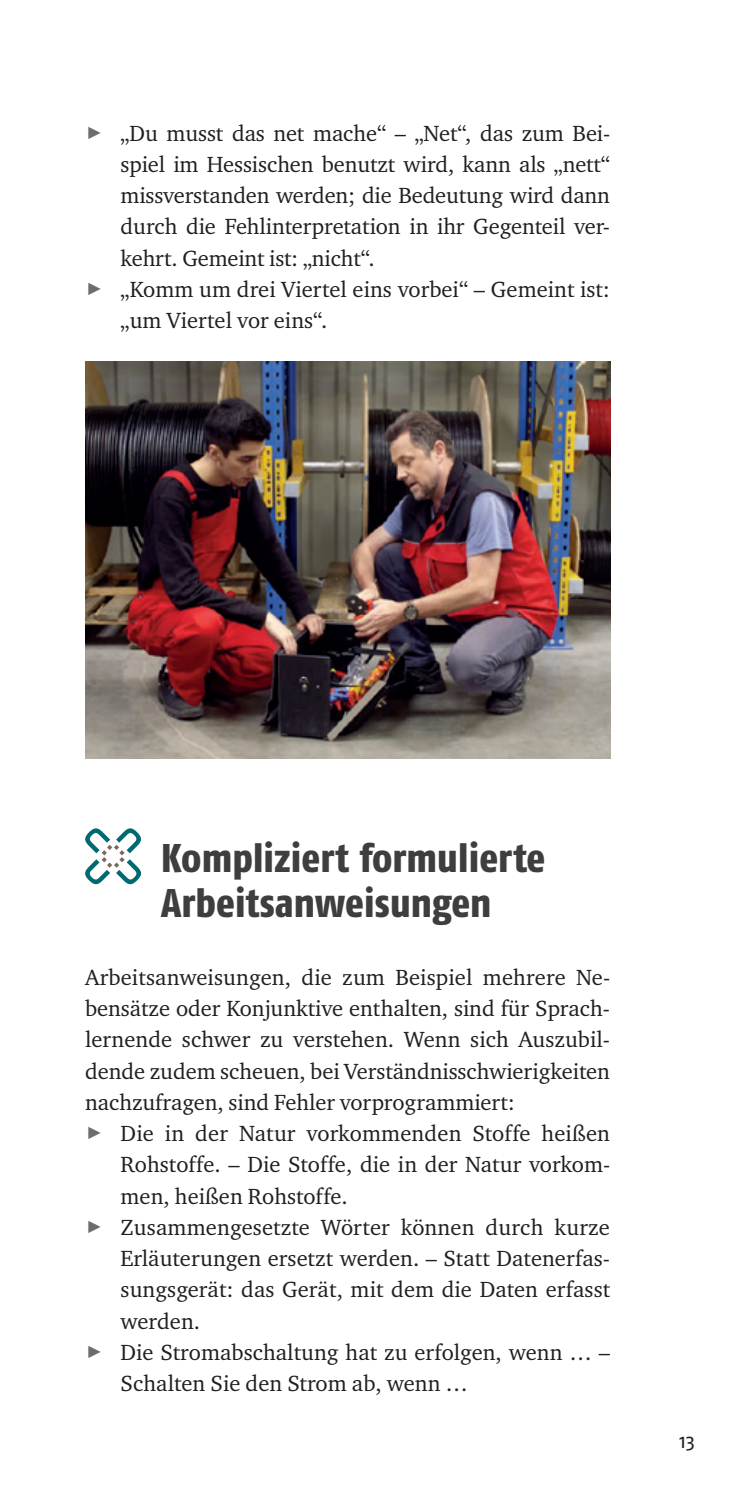
<style>
.page{position:relative;width:745px;height:1489px;background:#fff}
.page>*{position:absolute;margin:0;border:0;box-sizing:border-box;transform-origin:0 0}
.t1{font:800 condensed 40px/45px "Fago Pro";letter-spacing:.005em;color:#3e3e3f}
.t2{font:22.5px/31.2px "Charter ITC Pro";color:#231f20;text-align:justify}
.t3{font:20px "Fago Pro";color:#231f20}
.s1{font-family:"The Sans Extra Bold Expert";font-size:17.5px;color:#6c6d70}
</style>
<div class="page">
<img style="left:85px;top:361px;width:524px;height:397px">
<svg style="left:85px;top:828px;width:56px;height:56px"></svg>
<p class="t2" style="left:120px;top:117px;width:490px;text-indent:-35px"><span class="s1">˘˘</span> „Du musst das net mache“ – „Net“, das zum Bei&shy;spiel im Hessischen benutzt wird, kann als „nett“ missverstanden werden; die Bedeutung wird dann durch die Fehlinterpretation in ihr Gegenteil ver&shy;kehrt. Gemeint ist: „nicht“.</p>
<p class="t2" style="left:120px;top:273px;width:490px;text-indent:-35px"><span class="s1">˘˘</span> „Komm um drei Viertel eins vorbei“ – Gemeint ist: „um Viertel vor eins“.</p>
<h2 class="t1" style="left:161px;top:835px;width:385px">Kompliziert formulierte<br>Arbeitsanweisungen</h2>
<p class="t2" style="left:85px;top:961px;width:526px">Arbeitsanweisungen, die zum Beispiel mehrere Ne&shy;bensätze oder Konjunktive enthalten, sind für Sprach&shy;lernende schwer zu verstehen. Wenn sich Auszubil&shy;dende zudem scheuen, bei Verständnisschwierigkeiten nachzufragen, sind Fehler vorprogrammiert:</p>
<p class="t2" style="left:120px;top:1117px;width:490px;text-indent:-35px"><span class="s1">˘˘</span> Die in der Natur vorkommenden Stoffe heißen Rohstoffe. – Die Stoffe, die in der Natur vorkom&shy;men, heißen Rohstoffe.</p>
<p class="t2" style="left:120px;top:1211px;width:491px;text-indent:-35px"><span class="s1">˘˘</span> Zusammengesetzte Wörter können durch kurze Erläuterungen ersetzt werden. – Statt Datenerfas&shy;sungsgerät: das Gerät, mit dem die Daten erfasst werden.</p>
<p class="t2" style="left:120px;top:1336px;width:490px;text-indent:-35px"><span class="s1">˘˘</span> Die Stromabschaltung hat zu erfolgen, wenn … –<br>Schalten Sie den Strom ab, wenn …</p>
<p class="t3" style="left:679px;top:1428px;width:17px">13</p>
</div>
